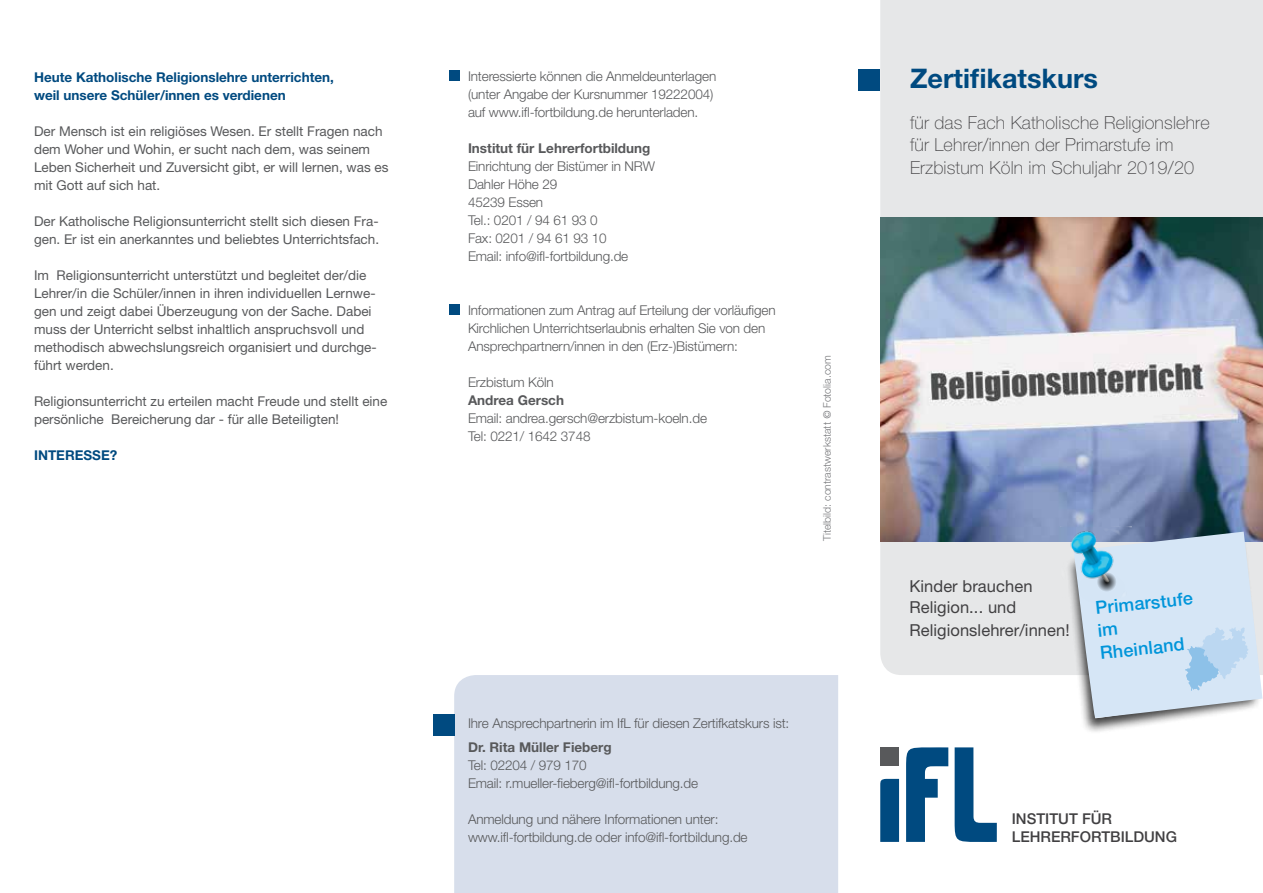
<style>
.page{position:relative;width:1263px;height:893px;background:#fff}
.page>*{position:absolute;margin:0;border:0;box-sizing:border-box;transform-origin:0 0}
.t1{font:700 27px "Helvetica Neue LT Std";color:#004a80}
.t2{font:100 18px/22.5px "Helvetica Neue LT Std";letter-spacing:.01em;color:#414042}
.t3{font:500 18px/22.5px "Helvetica Neue LT Std";color:#0095da}
.t4{font:16.5px/21px "Helvetica Neue LT Std";letter-spacing:.005em;color:#414042}
.t5{font:500 14.85px/18.3px "Helvetica Neue LT Std";color:#414042}
.t6{font:300 13.5px/18px "Helvetica Neue LT Std";letter-spacing:-.01em;color:#58595b}
.t7{font:13.5px/18px "Helvetica Neue LT Std";color:#58595b}
.t8{font:700 13.5px/18px "Helvetica Neue LT Std";color:#004a80}
.t9{font:700 13.5px "Helvetica Neue LT Std";color:#58595b}
.t10{font:300 10.5px "Helvetica Neue LT Std";color:#77787b}
.s1{font-family:"Frutiger LT Pro";font-style:italic}
</style>
<div class="page">
<div style="left:454px;top:675px;width:384px;height:218px;background:#d7deeb"></div>
<div style="left:433px;top:714px;width:22px;height:22px;background:#004a80"></div>
<div style="left:880px;top:0;width:383px;height:675px;background:#e6e7e8"></div>
<img style="left:880px;top:217px;width:383px;height:324px">
<div style="left:858px;top:69px;width:22px;height:22px;background:#004a80"></div>
<svg style="left:880px;top:779px;width:19px;height:63px"></svg>
<div style="left:880px;top:747px;width:19px;height:19px;background:#58595b"></div>
<svg style="left:955px;top:747px;width:42px;height:95px"></svg>
<svg style="left:906px;top:747px;width:42px;height:95px"></svg>
<div style="left:1066px;top:532px;width:197px;height:202px;background:#000;opacity:.75"></div>
<img style="left:1060px;top:527px;width:71px;height:70px">
<div style="left:449px;top:70px;width:11px;height:10px;background:#004a80"></div>
<div style="left:449px;top:304px;width:11px;height:11px;background:#004a80"></div>
<svg style="left:1074px;top:532px;width:188px;height:187px;background:#c6d9e9"></svg>
<p class="t8" style="left:34px;top:68px;width:301px">Heute Katholische Religionslehre unterrichten, weil unsere Schüler/innen es verdienen</p>
<p class="t7" style="left:34px;top:122px;width:356px">Der Mensch ist ein religiöses Wesen. Er stellt Fragen nach dem Woher und Wohin, er sucht nach dem, was seinem Leben Sicherheit und Zuversicht gibt, er will lernen, was es mit Gott auf sich hat.</p>
<p class="t7" style="left:34px;top:212px;width:347px">Der Katholische Religionsunterricht stellt sich diesen Fra&shy;gen. Er ist ein anerkanntes und beliebtes Unterrichtsfach.</p>
<p class="t7" style="left:34px;top:266px;width:344px">Im Religionsunterricht unterstützt und begleitet der/die Lehrer/in die Schüler/innen in ihren individuellen Lernwe&shy;gen und zeigt dabei Überzeugung von der Sache. Dabei muss der Unterricht selbst inhaltlich anspruchsvoll und methodisch abwechslungsreich organisiert und durchge&shy;führt werden.</p>
<p class="t7" style="left:34px;top:392px;width:355px">Religionsunterricht zu erteilen macht Freude und stellt eine persönliche Bereicherung dar - für alle Beteiligten!</p>
<p class="t8" style="left:34px;top:446px;width:85px">INTERESSE?</p>
<p class="t6" style="left:468px;top:67px;width:250px">Interessierte können die Anmeldeunterlagen (unter Angabe der Kursnummer 19222004) auf www.ifl-fortbildung.de herunterladen.</p>
<p class="t9" style="left:468px;top:140px;width:184px">Institut für Lehrerfortbildung</p>
<p class="t6" style="left:468px;top:157px;width:189px">Einrichtung der Bistümer in NRW<br>Dahler Höhe 29<br>45239 Essen<br>Tel.: 0201 / 94 61 93 0<br>Fax: 0201 / 94 61 93 10<br>Email: info@ifl-fortbildung.de</p>
<p class="t6" style="left:468px;top:301px;width:309px">Informationen zum Antrag auf Erteilung der vorläufigen<br>Kirchlichen Unterrichtserlaubnis erhalten Sie von den<br>Ansprechpartnern/innen in den (Erz-)Bistümern:</p>
<p class="t6" style="left:468px;top:373px;width:87px">Erzbistum Köln</p>
<p class="t9" style="left:468px;top:392px;width:98px">Andrea Gersch</p>
<p class="t6" style="left:468px;top:409px;width:240px">Email: andrea.gersch@erzbistum-koeln.de<br>Tel: 0221/ 1642 3748</p>
<p class="t10" style="left:820px;top:541px;width:187px;rotate:-90deg">Titelbild: contrastwerkstatt <span class="s1">©</span> Fotolia.com</p>
<p class="t6" style="left:468px;top:714px;width:323px">Ihre Ansprechpartnerin im IfL für diesen Zertifkatskurs ist:</p>
<p class="t9" style="left:468px;top:739px;width:145px">Dr. Rita Müller Fieberg</p>
<p class="t6" style="left:468px;top:756px;width:232px">Tel: 02204 / 979 170<br>Email: r.mueller-fieberg@ifl-fortbildung.de</p>
<p class="t6" style="left:468px;top:810px;width:281px">Anmeldung und nähere Informationen unter: www.ifl-fortbildung.de oder info@ifl-fortbildung.de</p>
<h1 class="t1" style="left:910px;top:62px;width:189px">Zertifikatskurs</h1>
<h2 class="t2" style="left:910px;top:111px;width:301px">für das Fach Katholische Religionslehre für Lehrer/innen der Primarstufe im<br>Erzbistum Köln im Schuljahr 2019/20</h2>
<p class="t4" style="left:909px;top:576px;width:125px">Kinder brauchen<br>Religion... und</p>
<p class="t4" style="left:909px;top:619px;width:162px">Religionslehrer/innen!</p>
<h2 class="t3" style="left:1094px;top:597px;width:99px;rotate:-6deg">Primarstufe im<br>Rheinland</h2>
<p class="t5" style="left:1012px;top:809px;width:167px">INSTITUT FÜR<br>LEHRERFORTBILDUNG</p>
</div>
